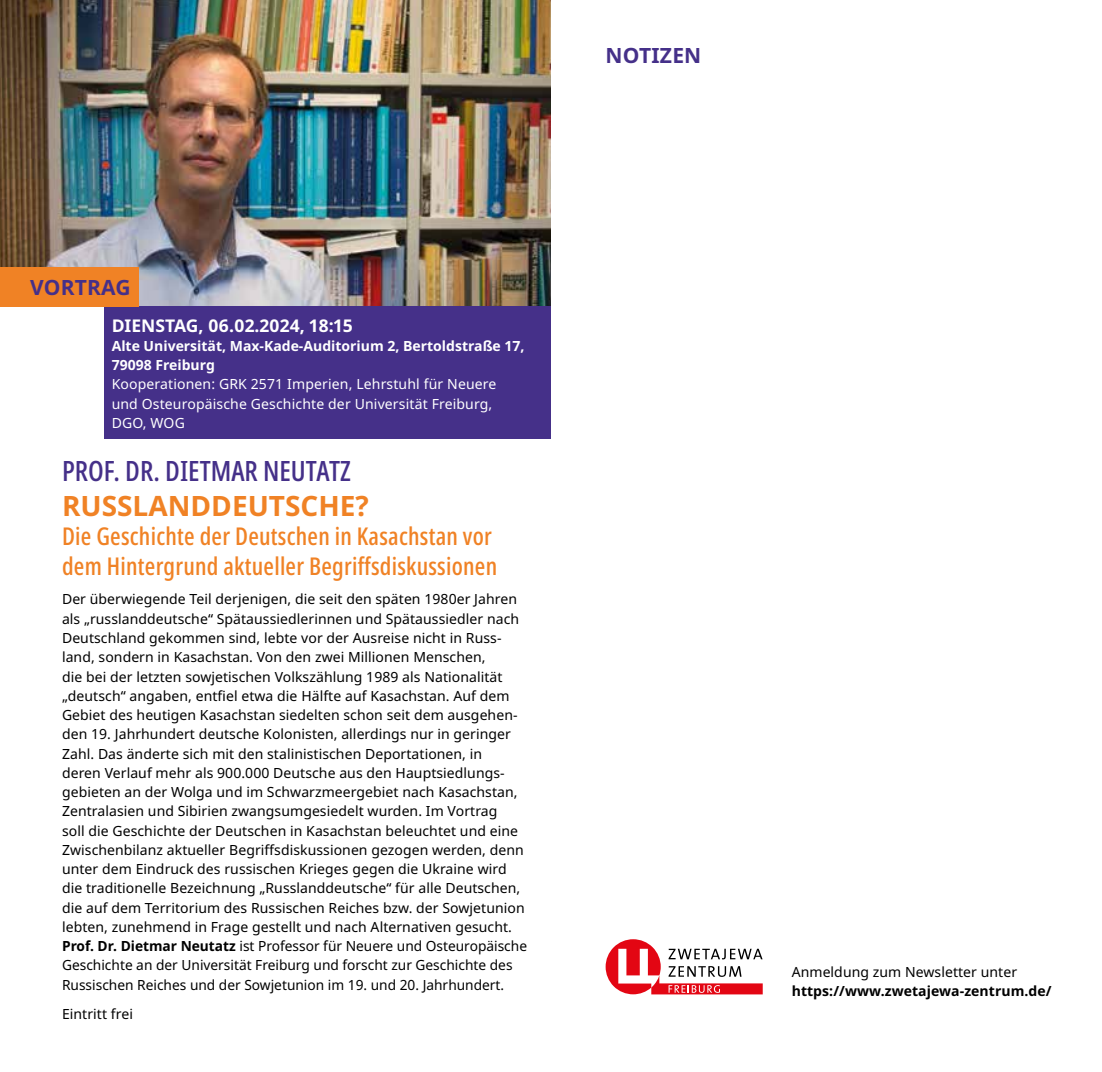
<style>
.page{position:relative;width:1102px;height:1072px;background:#fff}
.page>*{position:absolute;margin:0;border:0;box-sizing:border-box;transform-origin:0 0}
.t1{font:500 extra-condensed 28px "Noto Sans";color:#453089}
.t2{font:700 28px "Noto Sans";color:#f08225}
.t3{font:500 extra-condensed 24.5px/29.4px "Noto Sans";letter-spacing:.01em;color:#f08225}
.t4{font:700 21px "Noto Sans";letter-spacing:.01em;color:#453089}
.t5{font:700 17.5px "Noto Sans";color:#fff}
.t6{font:14px/19.2px "Noto Sans";letter-spacing:.005em;color:#000}
.t7{font:14px/19.2px "Noto Sans";letter-spacing:.01em;color:#fff}
.t8{font:700 14px/19.2px "Noto Sans";color:#fff}
.t9{font:700 14px "Noto Sans";letter-spacing:.005em;color:#000}
.s1{font-weight:700}
</style>
<div class="page">
<img style="left:0;top:0;width:551px;height:306px">
<div style="left:104px;top:306px;width:447px;height:133px;background:#453089"></div>
<div style="left:0;top:267px;width:139px;height:39px;background:#f08225"></div>
<svg style="left:605px;top:939px;width:157px;height:55px"></svg>
<h3 class="t4" style="left:605px;top:41px;width:97px">NOTIZEN</h3>
<h3 class="t4" style="left:30px;top:273px;width:102px">VORTRAG</h3>
<p class="t5" style="left:112px;top:313px;width:243px">DIENSTAG, 06.02.2024, 18:15</p>
<p class="t8" style="left:112px;top:336px;width:414px">Alte Universität, Max-Kade-Auditorium 2, Bertoldstraße 17,<br>79098 Freiburg</p>
<p class="t7" style="left:112px;top:375px;width:386px">Kooperationen: GRK 2571 Imperien, Lehrstuhl für Neuere und Osteuropäische Geschichte der Universität Freiburg,<br>DGO, WOG</p>
<h1 class="t1" style="left:62px;top:451px;width:290px">PROF. DR. DIETMAR NEUTATZ</h1>
<h1 class="t2" style="left:62px;top:486px;width:308px">RUSSLANDDEUTSCHE?</h1>
<h2 class="t3" style="left:62px;top:522px;width:436px">Die Geschichte der Deutschen in Kasachstan vor dem Hintergrund aktueller Begriffsdiskussionen</h2>
<p class="t6" style="left:62px;top:590px;width:466px">Der überwiegende Teil derjenigen, die seit den späten 1980er Jahren als „russlanddeutsche“ Spätaussiedlerinnen und Spätaussiedler nach Deutschland gekommen sind, lebte vor der Ausreise nicht in Russ&shy;land, sondern in Kasachstan. Von den zwei Millionen Menschen,<br>die bei der letzten sowjetischen Volkszählung 1989 als Nationalität „deutsch“ angaben, entfiel etwa die Hälfte auf Kasachstan. Auf dem Gebiet des heutigen Kasachstan siedelten schon seit dem ausgehen&shy;den 19. Jahrhundert deutsche Kolonisten, allerdings nur in geringer Zahl. Das änderte sich mit den stalinistischen Deportationen, in<br>deren Verlauf mehr als 900.000 Deutsche aus den Hauptsiedlungs&shy;gebieten an der Wolga und im Schwarzmeergebiet nach Kasachstan, Zentralasien und Sibirien zwangsumgesiedelt wurden. Im Vortrag<br>soll die Geschichte der Deutschen in Kasachstan beleuchtet und eine Zwischenbilanz aktueller Begriffsdiskussionen gezogen werden, denn unter dem Eindruck des russischen Krieges gegen die Ukraine wird die traditionelle Bezeichnung „Russlanddeutsche“ für alle Deutschen, die auf dem Territorium des Russischen Reiches bzw. der Sowjetunion lebten, zunehmend in Frage gestellt und nach Alternativen gesucht.<br><span class="s1">Prof. Dr. Dietmar Neutatz</span> ist Professor für Neuere und Osteuropäische Geschichte an der Universität Freiburg und forscht zur Geschichte des Russischen Reiches und der Sowjetunion im 19. und 20. Jahrhundert.</p>
<p class="t6" style="left:62px;top:1005px;width:72px">Eintritt frei</p>
<p class="t6" style="left:791px;top:962px;width:227px">Anmeldung zum Newsletter unter</p>
<p class="t9" style="left:791px;top:980px;width:261px">https://www.zwetajewa-zentrum.de/</p>
</div>
